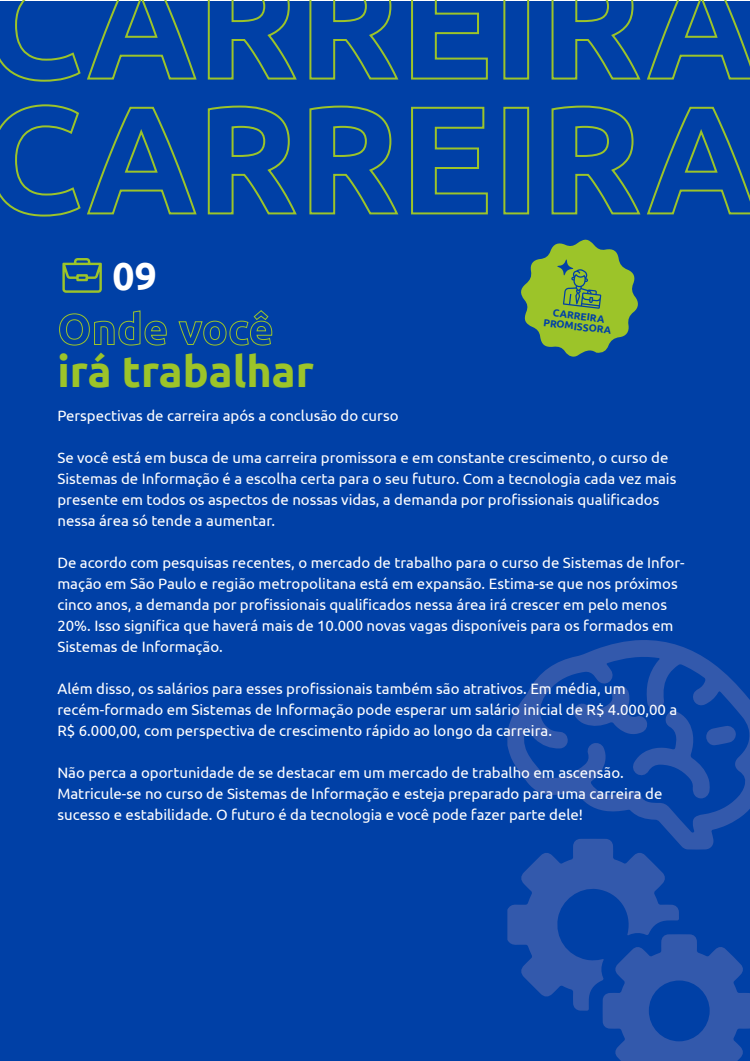
<style>
.page{position:relative;width:750px;height:1061px;background:#fff}
.page>*{position:absolute;margin:0;border:0;box-sizing:border-box;transform-origin:0 0}
.t1{font:700 43.2px "Ubuntu";color:#9cc429}
.t2{font:700 38.9px "Ubuntu";color:#fff}
.t3{font:15px/21px "Ubuntu";color:#fff}
.t4{font:700 10.25px/10.6px "Ubuntu";color:#0040a6;text-align:center}
</style>
<div class="page">
<div style="left:0;top:1px;width:750px;height:1059px;background:#0040a6"></div>
<svg style="left:521px;top:239px;width:117px;height:118px"></svg>
<svg style="left:507px;top:849px;width:243px;height:211px"></svg>
<svg style="left:507px;top:640px;width:243px;height:209px"></svg>
<svg style="left:573px;top:685px;width:164px;height:113px"></svg>
<svg style="left:59px;top:310px;width:108px;height:36px"></svg>
<svg style="left:178px;top:310px;width:95px;height:36px"></svg>
<svg style="left:0;top:104px;width:197px;height:113px"></svg>
<svg style="left:207px;top:105px;width:90px;height:110px"></svg>
<svg style="left:309px;top:105px;width:90px;height:110px"></svg>
<svg style="left:411px;top:106px;width:77px;height:109px"></svg>
<div style="left:503px;top:107px;width:26px;height:107px;border:2px solid #9cc429"></div>
<svg style="left:551px;top:105px;width:199px;height:110px"></svg>
<svg style="left:0;top:0;width:197px;height:82px"></svg>
<svg style="left:207px;top:0;width:90px;height:80px"></svg>
<svg style="left:309px;top:0;width:90px;height:80px"></svg>
<svg style="left:411px;top:0;width:77px;height:80px"></svg>
<svg style="left:503px;top:0;width:26px;height:80px"></svg>
<svg style="left:551px;top:0;width:199px;height:80px"></svg>
<svg style="left:62px;top:258px;width:40px;height:35px"></svg>
<h2 class="t2" style="left:113px;top:252px;width:46px">09</h2>
<p class="t4" style="left:546px;top:306px;width:70px;rotate:7deg">CARREIRA<br>PROMISSORA</p>
<h1 class="t1" style="left:57px;top:345px;width:258px">irá trabalhar</h1>
<p class="t3" style="left:57px;top:405px;width:343px">Perspectivas de carreira após a conclusão do curso</p>
<p class="t3" style="left:57px;top:447px;width:620px">Se você está em busca de uma carreira promissora e em constante crescimento, o curso de Sistemas de Informação é a escolha certa para o seu futuro. Com a tecnologia cada vez mais presente em todos os aspectos de nossas vidas, a demanda por profissionais qualificados nessa área só tende a aumentar.</p>
<p class="t3" style="left:57px;top:552px;width:629px">De acordo com pesquisas recentes, o mercado de trabalho para o curso de Sistemas de Infor&shy;mação em São Paulo e região metropolitana está em expansão. Estima-se que nos próximos cinco anos, a demanda por profissionais qualificados nessa área irá crescer em pelo menos 20%. Isso significa que haverá mais de 10.000 novas vagas disponíveis para os formados em Sistemas de Informação.</p>
<p class="t3" style="left:57px;top:678px;width:621px">Além disso, os salários para esses profissionais também são atrativos. Em média, um recém-formado em Sistemas de Informação pode esperar um salário inicial de R$ 4.000,00 a<br>R$ 6.000,00, com perspectiva de crescimento rápido ao longo da carreira.</p>
<p class="t3" style="left:57px;top:762px;width:607px">Não perca a oportunidade de se destacar em um mercado de trabalho em ascensão.<br>Matricule-se no curso de Sistemas de Informação e esteja preparado para uma carreira de sucesso e estabilidade. O futuro é da tecnologia e você pode fazer parte dele!</p>
</div>
